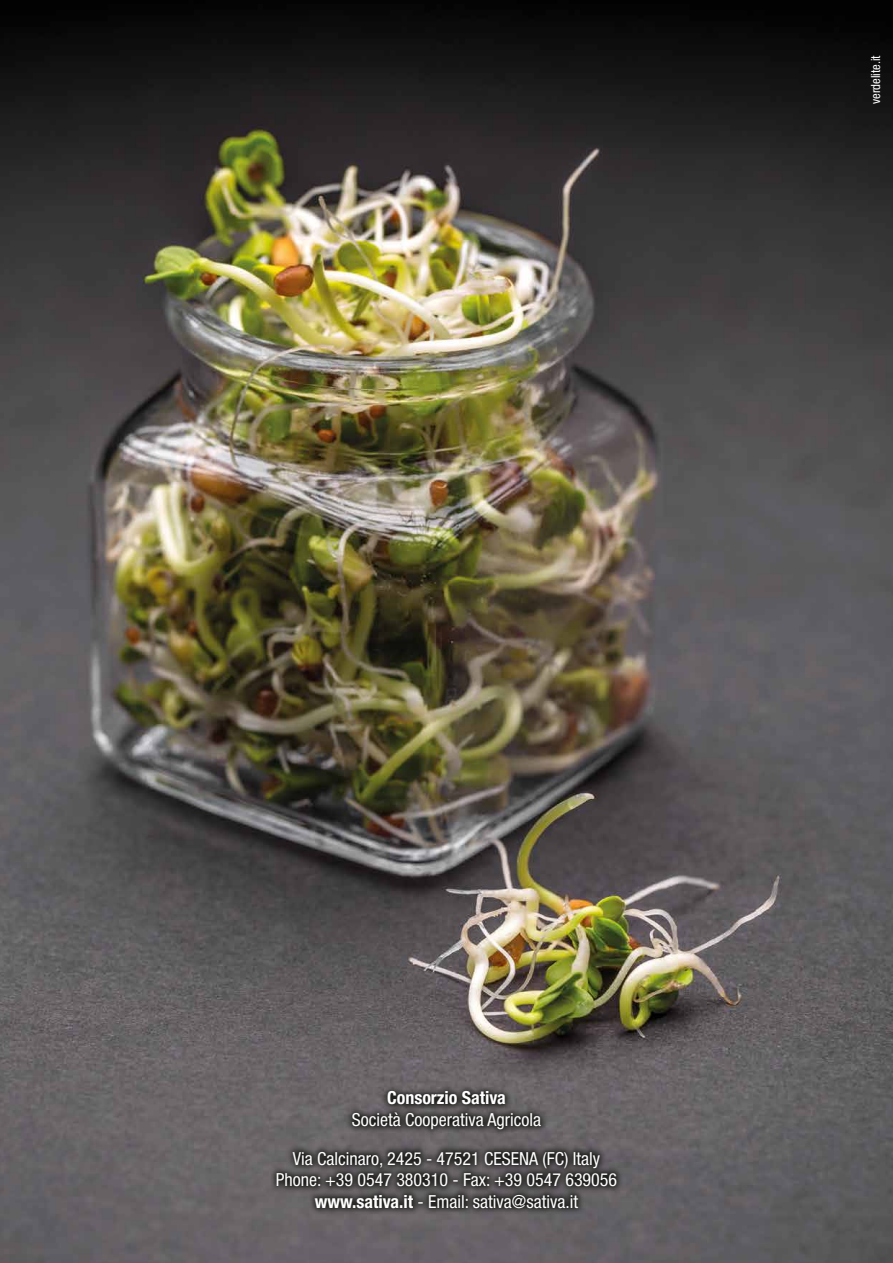
<style>
.page{position:relative;width:893px;height:1263px;background:#fff}
.page>*{position:absolute;margin:0;border:0;box-sizing:border-box;transform-origin:0 0}
.t1{font:condensed 18px/38.4px "Helvetica Neue";color:#fff;text-align:center}
.t2{font:700 condensed 18px "Helvetica Neue";color:#fff}
.t3{font:condensed 12.6px "Helvetica Neue";color:#fff}
.s1{font-weight:700}
</style>
<div class="page">
<img style="left:0;top:0;width:893px;height:1263px">
<svg style="left:269px;top:1084px;width:355px;height:131px;background:#514d4e"></svg>
<p class="t3" style="left:868px;top:104px;width:50px;rotate:-90deg">verdelite.it</p>
<p class="t2" style="left:387px;top:1087px;width:120px">Consorzio Sativa</p>
<p class="t1" style="left:293px;top:1100px;width:309px">Società Cooperativa Agricola<br>Via Calcinaro, 2425 - 47521 CESENA (FC) Italy</p>
<p class="t1" style="left:276px;top:1169px;width:343px;line-height:21.6px">Phone: +39 0547 380310 - Fax: +39 0547 639056 <span class="s1">www.sativa.it</span> - Email: sativa@sativa.it</p>
</div>
